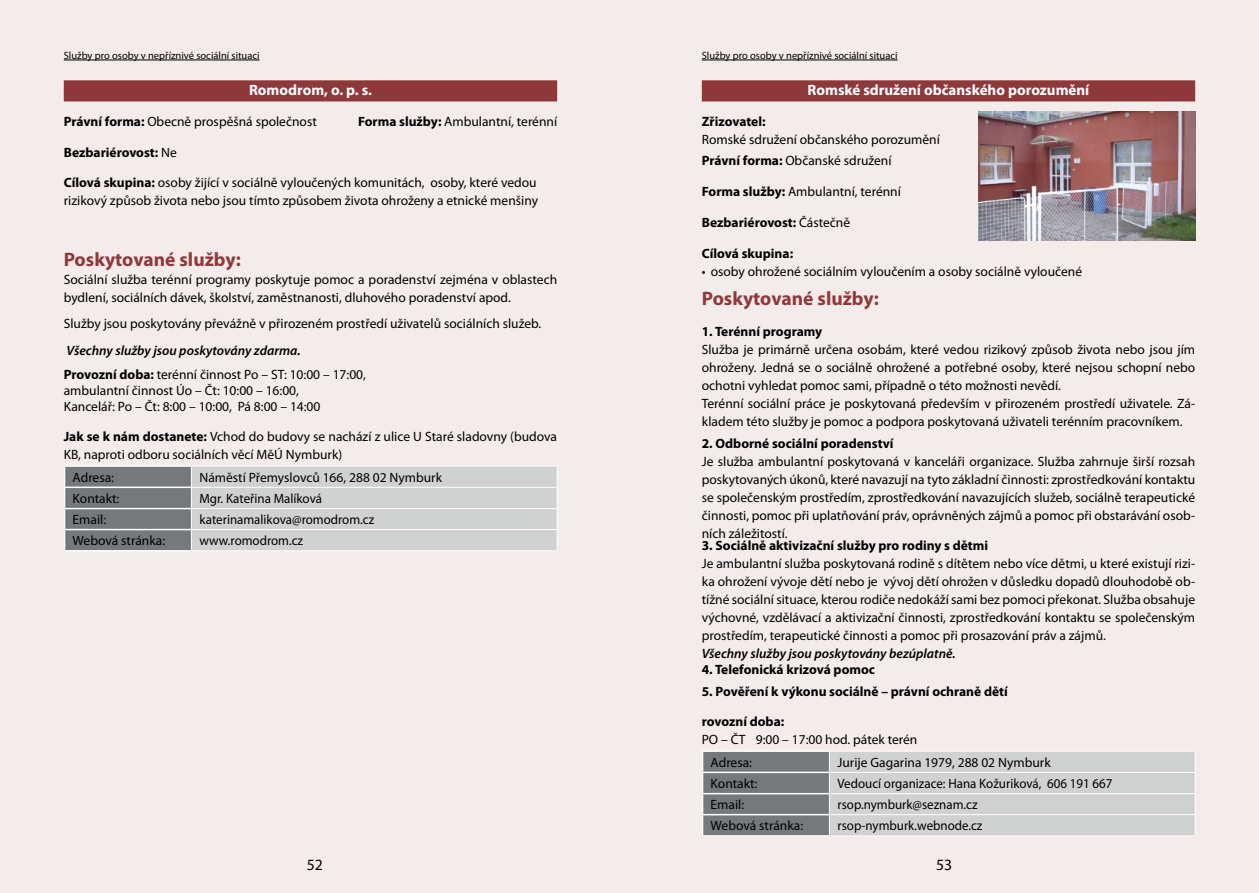
<style>
.page{position:relative;width:1259px;height:893px;background:#f4ebeb}
.page>*{position:absolute;margin:0;border:0;box-sizing:border-box;transform-origin:0 0}
.t1{font:700 19.5px "Myriad Pro";color:#8f383a}
.t2{font:15.75px "Myriad Pro";color:#000}
.t3{font:700 15px "Myriad Pro";color:#fff}
.t4{font:13.5px/18px "Myriad Pro";color:#000}
.t5{font:700 13.5px "Myriad Pro";color:#000}
.t6{font:13.5px "Myriad Pro";color:#000;scale:.96 1}
.t7{font:italic 600 13.5px/24.3px "Myriad Pro";color:#000}
.t8{font:10.5px "Myriad Pro";color:#000}
.s1{font-weight:700}
.s2{font-weight:400}
.s3{font-weight:700;font-style:normal}
.s4{font-weight:400;font-style:normal}
</style>
<div class="page">
<hr style="left:64px;top:60px;width:196px;height:1px;background:#000">
<hr style="left:702px;top:60px;width:195px;height:1px;background:#000">
<img style="left:978px;top:112px;width:217px;height:128px">
<div style="left:702px;top:80px;width:493px;height:21px;background:#8f383a"></div>
<hr style="left:702px;top:750px;width:127px;height:2px;background:#fff">
<svg style="left:702px;top:751px;width:493px;height:84px;background:#bcbfbe"></svg>
<hr style="left:702px;top:835px;width:127px;height:2px;background:#fff">
<div style="left:64px;top:80px;width:493px;height:21px;background:#8f383a"></div>
<hr style="left:64px;top:465px;width:127px;height:2px;background:#fff">
<svg style="left:64px;top:466px;width:494px;height:84px;background:#bcbfbe"></svg>
<hr style="left:64px;top:550px;width:127px;height:2px;background:#fff">
<p class="t8" style="left:64px;top:49px;width:197px">Služby pro osoby v nepříznivé sociální situaci</p>
<p class="t3" style="left:249px;top:80px;width:124px">Romodrom, o. p. s.</p>
<p class="t4" style="left:64px;top:112px;width:254px"><span class="s1">Právní forma:</span> Obecně prospěšná společnost</p>
<p class="t4" style="left:358px;top:112px;width:201px"><span class="s1">Forma služby:</span> Ambulantní, terénní</p>
<p class="t5" style="left:64px;top:143px;width:114px">Bezbariérovost: <span class="s2">Ne</span></p>
<p class="t4" style="left:64px;top:174px;width:476px"><span class="s1">Cílová skupina:</span> osoby žijící v sociálně vyloučených komunitách, osoby, které vedou rizikový způsob života nebo jsou tímto způsobem života ohroženy a etnické menšiny</p>
<h1 class="t1" style="left:64px;top:246px;width:178px">Poskytované služby:</h1>
<p class="t4" style="left:64px;top:270px;width:495px">Sociální služba terénní programy poskytuje pomoc a poradenství zejména v oblastech bydlení, sociálních dávek, školství, zaměstnanosti, dluhového poradenství apod.</p>
<p class="t4" style="left:64px;top:314px;width:479px">Služby jsou poskytovány převážně v přirozeném prostředí uživatelů sociálních služeb.</p>
<p class="t7" style="left:64px;top:338px;width:304px">Všechny služby jsou poskytovány zdarma.<br><span class="s3">Provozní doba:</span> <span class="s4">terénní činnost Po – ST: 10:00 – 17:00,</span></p>
<p class="t4" style="left:64px;top:382px;width:258px;line-height:15.8px">ambulantní činnost Úo – Čt: 10:00 – 16:00,<br>Kancelář: Po – Čt: 8:00 – 10:00, Pá 8:00 – 14:00</p>
<p class="t4" style="left:64px;top:428px;width:495px"><span class="s1">Jak se k nám dostanete:</span> Vchod do budovy se nachází z ulice U Staré sladovny (budova<br>KB, naproti odboru sociálních věcí MěÚ Nymburk)</p>
<p class="t4" style="left:73px;top:468px;width:43px">Adresa:</p>
<p class="t4" style="left:199px;top:468px;width:244px">Náměstí Přemyslovců 166, 288 02 Nymburk</p>
<p class="t4" style="left:73px;top:489px;width:48px">Kontakt:</p>
<p class="t6" style="left:199px;top:490px;width:129px">Mgr. Kateřina Malíková</p>
<p class="t4" style="left:73px;top:510px;width:35px">Email:</p>
<p class="t6" style="left:199px;top:511px;width:184px">katerinamalikova@romodrom.cz</p>
<p class="t4" style="left:73px;top:531px;width:94px">Webová stránka:</p>
<p class="t6" style="left:199px;top:532px;width:109px">www.romodrom.cz</p>
<p class="t8" style="left:702px;top:49px;width:197px">Služby pro osoby v nepříznivé sociální situaci</p>
<p class="t3" style="left:807px;top:80px;width:283px">Romské sdružení občanského porozumění</p>
<p class="t5" style="left:702px;top:113px;width:65px">Zřizovatel:</p>
<p class="t4" style="left:702px;top:129px;width:239px;line-height:21.3px">Romské sdružení občanského porozumění<br><span class="s1">Právní forma:</span> Občanské sdružení</p>
<p class="t4" style="left:702px;top:182px;width:201px"><span class="s1">Forma služby:</span> Ambulantní, terénní</p>
<p class="t5" style="left:702px;top:213px;width:150px">Bezbariérovost: <span class="s2">Částečně</span></p>
<p class="t5" style="left:702px;top:244px;width:93px">Cílová skupina:</p>
<p class="t4" style="left:702px;top:262px;width:382px">• osoby ohrožené sociálním vyloučením a osoby sociálně vyloučené</p>
<h1 class="t1" style="left:702px;top:286px;width:178px">Poskytované služby:</h1>
<p class="t5" style="left:702px;top:322px;width:122px">1. Terénní programy</p>
<p class="t4" style="left:702px;top:340px;width:495px">Služba je primárně určena osobám, které vedou rizikový způsob života nebo jsou jím ohroženy. Jedná se o sociálně ohrožené a potřebné osoby, které nejsou schopní nebo ochotni vyhledat pomoc sami, případně o této možnosti nevědí.<br>Terénní sociální práce je poskytovaná především v přirozeném prostředí uživatele. Zá&shy;kladem této služby je pomoc a podpora poskytovaná uživateli terénním pracovníkem.</p>
<p class="t5" style="left:702px;top:434px;width:193px">2. Odborné sociální poradenství</p>
<p class="t4" style="left:702px;top:452px;width:495px;text-align:justify">Je služba ambulantní poskytovaná v kanceláři organizace. Služba zahrnuje širší rozsah poskytovaných úkonů, které navazují na tyto základní činnosti: zprostředkování kontaktu se společenským prostředím, zprostředkování navazujících služeb, sociálně terapeutické činnosti, pomoc při uplatňování práv, oprávněných zájmů a pomoc při obstarávání osob&shy;ních záležitostí.</p>
<p class="t5" style="left:702px;top:537px;width:288px">3. Sociálně aktivizační služby pro rodiny s dětmi</p>
<p class="t4" style="left:702px;top:555px;width:495px;text-align:justify">Je ambulantní služba poskytovaná rodině s dítětem nebo více dětmi, u které existují rizi&shy;ka ohrožení vývoje dětí nebo je vývoj dětí ohrožen v důsledku dopadů dlouhodobě ob&shy;tížné sociální situace, kterou rodiče nedokáží sami bez pomoci překonat. Služba obsahuje výchovné, vzdělávací a aktivizační činnosti, zprostředkování kontaktu se společenským prostředím, terapeutické činnosti a pomoc při prosazování práv a zájmů.</p>
<p class="t7" style="left:702px;top:641px;width:255px">Všechny služby jsou poskytovány bezúplatně.</p>
<p class="t5" style="left:702px;top:661px;width:175px">4. Telefonická krizová pomoc</p>
<p class="t5" style="left:702px;top:682px;width:308px">5. Pověření k výkonu sociálně – právní ochraně dětí</p>
<p class="t5" style="left:702px;top:713px;width:84px">rovozní doba:</p>
<p class="t4" style="left:710px;top:728px;width:208px;line-height:22.5px;text-indent:-9px">PO – ČT 9:00 – 17:00 hod. pátek terén<br>Adresa:</p>
<p class="t4" style="left:837px;top:753px;width:215px">Jurije Gagarina 1979, 288 02 Nymburk</p>
<p class="t4" style="left:710px;top:774px;width:48px">Kontakt:</p>
<p class="t6" style="left:837px;top:775px;width:288px">Vedoucí organizace: Hana Kožuriková, 606 191 667</p>
<p class="t4" style="left:710px;top:795px;width:35px">Email:</p>
<p class="t6" style="left:837px;top:796px;width:147px">rsop.nymburk@seznam.cz</p>
<p class="t4" style="left:710px;top:817px;width:94px">Webová stránka:</p>
<p class="t6" style="left:837px;top:817px;width:153px">rsop-nymburk.webnode.cz</p>
<p class="t2" style="left:307px;top:855px;width:18px">52</p>
<p class="t2" style="left:936px;top:855px;width:18px">53</p>
</div>
